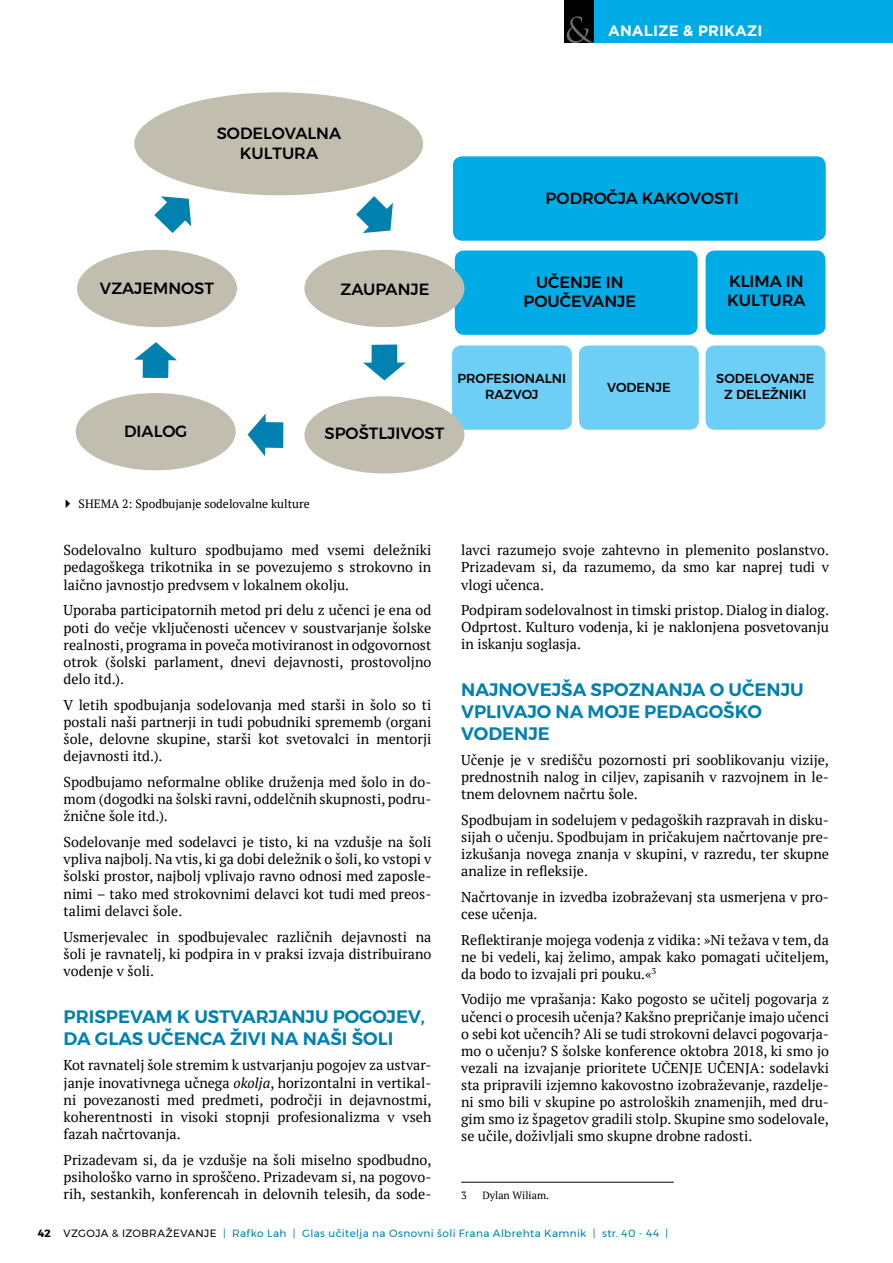
<style>
.page{position:relative;width:893px;height:1263px;background:#fff}
.page>*{position:absolute;margin:0;border:0;box-sizing:border-box;transform-origin:0 0}
.t1{font:600 18px "Montserrat";color:#0081b0}
.t2{font:500 16.2px "Montserrat";color:#000}
.t3{font:700 15px "Gotham";color:#fff}
.t4{font:14.25px/17.2px "PT Serif";color:#000;text-align:justify}
.t5{font:500 13.05px/15.6px "Montserrat";color:#000}
.t6{font:12px "PT Serif";color:#000}
.t7{font:10.5px "Montserrat";letter-spacing:.04em;color:#0081b0}
.t8{font:10.5px "Montserrat";color:#000}
.t9{font:10.5px "PT Serif";color:#000}
.s1{font-style:italic}
.s2{font-weight:700}
.s3{color:#000}
</style>
<div class="page">
<div style="left:594px;top:0;width:299px;height:43px;background:#00abe6"></div>
<div style="left:564px;top:0;width:30px;height:43px;background:#000"></div>
<svg style="left:567px;top:16px;width:27px;height:27px"></svg>
<hr style="left:461px;top:1182px;width:213px;height:1px;background:#000">
<div style="left:706px;top:250px;width:119px;height:85px;background:#00abe6;border-radius:9px"></div>
<div style="left:706px;top:345px;width:119px;height:85px;background:#6dcff6;border-radius:9px"></div>
<div style="left:453px;top:156px;width:373px;height:85px;background:#00abe6;border-radius:9px"></div>
<div style="left:455px;top:250px;width:243px;height:85px;background:#00abe6;border-radius:9px"></div>
<div style="left:579px;top:345px;width:120px;height:85px;background:#6dcff6;border-radius:9px"></div>
<div style="left:452px;top:345px;width:120px;height:85px;background:#6dcff6;border-radius:9px"></div>
<div style="left:134px;top:92px;width:289px;height:103px;background:#c1beaf;border-radius:50%"></div>
<div style="left:76px;top:393px;width:160px;height:77px;background:#c1beaf;border-radius:50%"></div>
<div style="left:77px;top:250px;width:160px;height:77px;background:#c1beaf;border-radius:50%"></div>
<div style="left:304px;top:250px;width:160px;height:77px;background:#c1beaf;border-radius:50%"></div>
<div style="left:304px;top:396px;width:160px;height:77px;background:#c1beaf;border-radius:50%"></div>
<svg style="left:363px;top:344px;width:43px;height:36px"></svg>
<svg style="left:248px;top:414px;width:35px;height:42px"></svg>
<svg style="left:134px;top:342px;width:43px;height:36px"></svg>
<svg style="left:154px;top:196px;width:37px;height:37px"></svg>
<svg style="left:356px;top:196px;width:37px;height:37px"></svg>
<p class="t3" style="left:608px;top:22px;width:137px">ANALIZE &amp; PRI KAZI</p>
<p class="t2" style="left:217px;top:121px;width:13px">SODELOVALNA</p>
<p class="t2" style="left:240px;top:140px;width:24px">KULTURA</p>
<p class="t2" style="left:546px;top:185px;width:13px">PODROČJA</p>
<p class="t2" style="left:642px;top:185px;width:47px">KAKOVOSTI</p>
<p class="t2" style="left:100px;top:276px;width:35px">VZAJEMNOST</p>
<p class="t2" style="left:341px;top:277px;width:23px">ZAUPANJE</p>
<p class="t2" style="left:536px;top:269px;width:12px">UČENJE</p>
<p class="t2" style="left:606px;top:269px;width:9px">IN</p>
<p class="t2" style="left:524px;top:289px;width:13px">POUČEVANJE</p>
<p class="t2" style="left:729px;top:268px;width:23px">KLIMA</p>
<p class="t2" style="left:786px;top:268px;width:9px">IN</p>
<p class="t2" style="left:727px;top:288px;width:24px">KULTURA</p>
<p class="t2" style="left:124px;top:419px;width:12px">DIALOG</p>
<p class="t2" style="left:325px;top:421px;width:11px">SPOŠTLJIVOST</p>
<p class="t5" style="left:457px;top:371px;width:11px">PRO</p>
<p class="t5" style="left:485px;top:371px;width:37px">FESIONALNI<br>RAZVOJ</p>
<p class="t5" style="left:607px;top:379px;width:10px">VODENJE</p>
<p class="t5" style="left:724px;top:371px;width:21px;text-indent:-8px">SODELOVANJE<br>Z DELE</p>
<p class="t5" style="left:770px;top:386px;width:36px">ŽNI KI</p>
<p class="t6" style="left:79px;top:495px;width:233px">SHEMA 2: Spodbujanje sodelovalne kulture</p>
<p class="t4" style="left:64px;top:541px;width:369px">Sodelovalno kulturo spodbujamo med vsemi deležniki pedagoškega trikotnika in se povezujemo s strokovno in laično javnostjo predvsem v lokalnem okolju.</p>
<p class="t4" style="left:64px;top:601px;width:369px">Uporaba participatornih metod pri delu z učenci je ena od poti do večje vključenosti učencev v soustvarjanje šolske realnosti, programa in poveča motiviranost in odgovornost otrok (šolski parlament, dnevi dejavnosti, prostovoljno delo itd.).</p>
<p class="t4" style="left:64px;top:696px;width:369px">V letih spodbujanja sodelovanja med starši in šolo so ti postali naši partnerji in tudi pobudniki sprememb (organi šole, delovne skupine, starši kot svetovalci in mentorji dejavnosti itd.).</p>
<p class="t4" style="left:64px;top:773px;width:369px">Spodbujamo neformalne oblike druženja med šolo in do&shy;mom (dogodki na šolski ravni, oddelčnih skupnosti, podru&shy;žnične šole itd.).</p>
<p class="t4" style="left:64px;top:833px;width:369px">Sodelovanje med sodelavci je tisto, ki na vzdušje na šoli vpliva najbolj. Na vtis, ki ga dobi deležnik o šoli, ko vstopi v šolski prostor, najbolj vplivajo ravno odnosi med zaposle&shy;nimi – tako med strokovnimi delavci kot tudi med preos&shy;talimi delavci šole.</p>
<p class="t4" style="left:64px;top:928px;width:369px">Usmerjevalec in spodbujevalec različnih dejavnosti na šoli je ravnatelj, ki podpira in v praksi izvaja distribuirano vodenje v šoli.</p>
<p class="t1" style="left:64px;top:1002px;width:13px">PRISPEVAM</p>
<p class="t1" style="left:177px;top:1002px;width:44px">K USTVARJANJ</p>
<p class="t1" style="left:315px;top:1002px;width:71px">U POGOJEV</p>
<p class="t1" style="left:421px;top:1002px;width:6px">,</p>
<p class="t1" style="left:64px;top:1024px;width:57px">DA GLAS</p>
<p class="t1" style="left:148px;top:1024px;width:14px">UČENCA</p>
<p class="t1" style="left:230px;top:1024px;width:144px">ŽIVI NA NAŠI ŠOLI</p>
<p class="t4" style="left:64px;top:1056px;width:369px">Kot ravnatelj šole stremim k ustvarjanju pogojev za ustvar&shy;janje inovativnega učnega <span class="s1">okolja</span>, horizontalni in vertikal&shy;ni povezanosti med predmeti, področji in dejavnostmi, koherentnosti in visoki stopnji profesionalizma v vseh fazah načrtovanja.</p>
<p class="t4" style="left:64px;top:1151px;width:369px">Prizadevam si, da je vzdušje na šoli miselno spodbudno, psihološko varno in sproščeno. Prizadevam si, na pogovo&shy;rih, sestankih, konferencah in delovnih telesih, da sode-</p>
<p class="t4" style="left:461px;top:541px;width:369px">lavci razumejo svoje zahtevno in plemenito poslanstvo.<br>Prizadevam si, da razumemo, da smo kar naprej tudi v vlogi učenca.</p>
<p class="t4" style="left:461px;top:601px;width:369px">Podpiram sodelovalnost in timski pristop. Dialog in dialog.<br>Odprtost. Kulturo vodenja, ki je naklonjena posvetovanju in iskanju soglasja.</p>
<p class="t1" style="left:461px;top:676px;width:14px">NAJNOVEJ</p>
<p class="t1" style="left:561px;top:676px;width:43px">ŠA SPO</p>
<p class="t1" style="left:629px;top:676px;width:26px">ZNANJA</p>
<p class="t1" style="left:710px;top:676px;width:32px">O UČENJU</p>
<p class="t1" style="left:461px;top:697px;width:13px">VPLIVAJO</p>
<p class="t1" style="left:556px;top:697px;width:46px">NA MOJE</p>
<p class="t1" style="left:644px;top:697px;width:14px">PEDA</p>
<p class="t1" style="left:695px;top:697px;width:67px">GOŠKO</p>
<p class="t1" style="left:461px;top:719px;width:54px">VODENJE</p>
<p class="t4" style="left:461px;top:751px;width:369px">Učenje je v središču pozornosti pri sooblikovanju vizije, prednostnih nalog in ciljev, zapisanih v razvojnem in le&shy;tnem delovnem načrtu šole.</p>
<p class="t4" style="left:461px;top:811px;width:369px">Spodbujam in sodelujem v pedagoških razpravah in disku&shy;sijah o učenju. Spodbujam in pričakujem načrtovanje pre&shy;izkušanja novega znanja v skupini, v razredu, ter skupne analize in refleksije.</p>
<p class="t4" style="left:461px;top:888px;width:369px">Načrtovanje in izvedba izobraževanj sta usmerjena v pro&shy;cese učenja.</p>
<p class="t4" style="left:461px;top:931px;width:369px">Reflektiranje mojega vodenja z vidika: »Ni težava v tem, da ne bi vedeli, kaj želimo, ampak kako pomagati učiteljem, da bodo to izvajali pri pouku.«<sup>3</sup></p>
<p class="t4" style="left:461px;top:991px;width:369px">Vodijo me vprašanja: Kako pogosto se učitelj pogovarja z učenci o procesih učenja? Kakšno prepričanje imajo učenci o sebi kot učencih? Ali se tudi strokovni delavci pogovarja&shy;mo o učenju? S šolske konference oktobra 2018, ki smo jo vezali na izvajanje prioritete UČENJE UČENJA: sodelavki sta pripravili izjemno kakovostno izobraževanje, razdelje&shy;ni smo bili v skupine po astroloških znamenjih, med dru&shy;gim smo iz špagetov gradili stolp. Skupine smo sodelovale, se učile, doživljali smo skupne drobne radosti.</p>
<p class="t9" style="left:461px;top:1189px;width:7px">3</p>
<p class="t9" style="left:482px;top:1189px;width:68px">Dylan Wiliam.</p>
<p class="t8" style="left:38px;top:1225px;width:41px"><span class="s2">42</span> Vzgoja</p>
<p class="t8" style="left:112px;top:1225px;width:16px">&amp; izobraževanj</p>
<p class="t7" style="left:210px;top:1225px;width:460px"><span class="s3">E</span> | Rafko Lah | Glas učitelja na Osnovni šoli Frana Albrehta Kamnik | str. 40 - 44 |</p>
</div>
